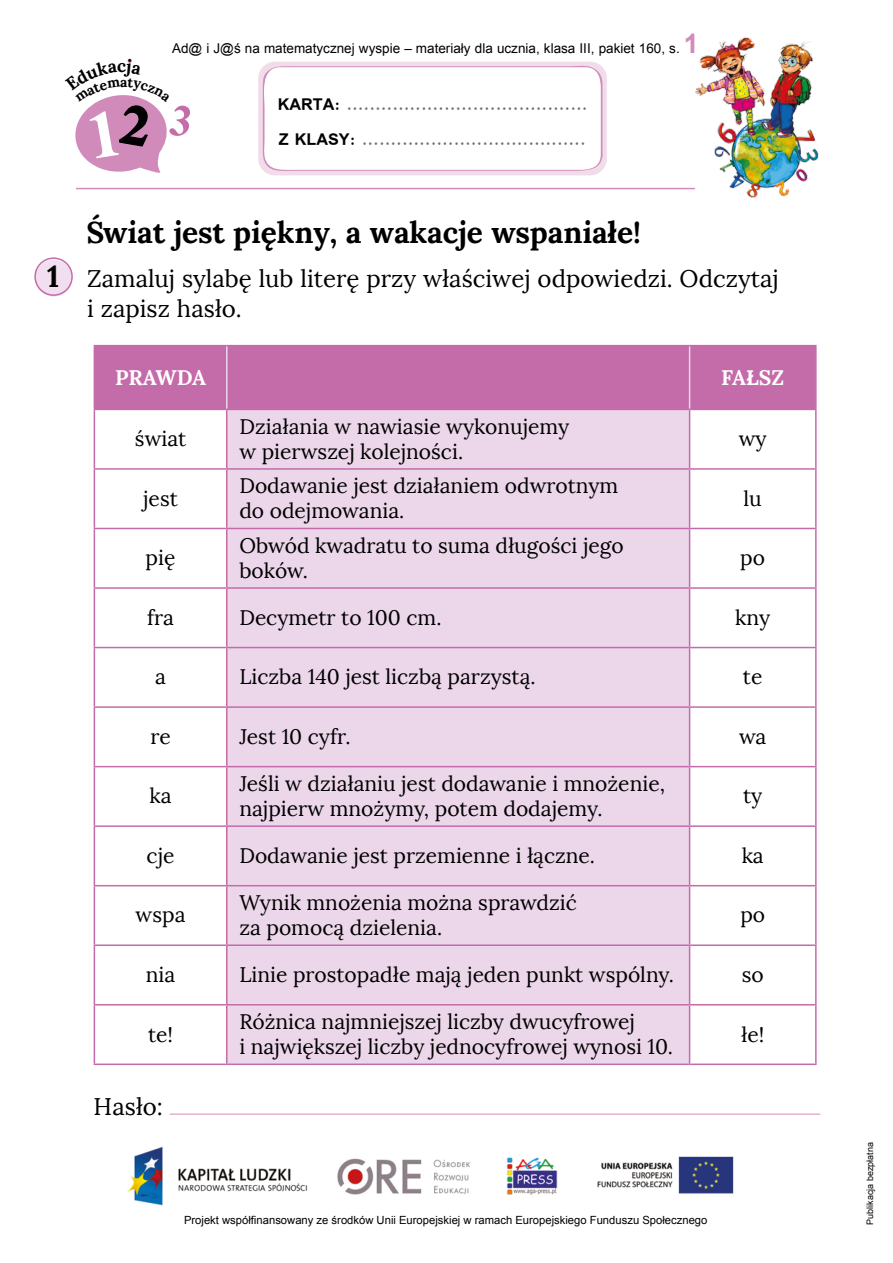
<style>
.page{position:relative;width:893px;height:1263px;background:#fff}
.page>*{position:absolute;margin:0;border:0;box-sizing:border-box;transform-origin:0 0}
.t1{font:700 30px "Lora";letter-spacing:-.005em;color:#000}
.t2{font:24px/30px "Lora";color:#000}
.t3{font:21px/25.2px "Lora";color:#000}
.t4{font:700 21px "Lora";color:#fff}
.t5{font:700 18px/35.2px "Simplified Arabic";color:#706f6f}
.t6{font:700 17.55px "Lora";color:#000}
.t7{font:700 13.95px "Lora";color:#000}
.t8{font:13.5px "Arial";color:#000}
.t9{font:11.25px "Arial";color:#000}
.t10{font:9px "Arial";color:#000}
.s1{font-weight:700;font-size:27px;color:#d28bbb}
.s2{color:#000}
.s3{font-weight:700;font-size:30px}
</style>
<div class="page">
<hr style="left:76px;top:188px;width:619px;height:1px;background:#d28bbb">
<div style="left:258px;top:62px;width:349px;height:113px;background:#f1dcea;border-radius:17px"></div>
<svg style="left:259px;top:65px;width:343px;height:106px"></svg>
<img style="left:695px;top:37px;width:124px;height:161px">
<img style="left:127px;top:1146px;width:607px;height:60px">
<svg style="left:34px;top:257px;width:39px;height:39px"></svg>
<hr style="left:170px;top:1114px;width:650px;height:1px;background:#d28bbb">
<div style="left:95px;top:346px;width:720px;height:63px;background:#c46ca9"></div>
<div style="left:227px;top:410px;width:462px;height:653px;background:#ecd6ea"></div>
<hr style="left:94px;top:345px;width:133px;height:1px;background:#c46ca9">
<hr style="left:94px;top:346px;width:1px;height:63px;background:#c46ca9">
<hr style="left:227px;top:345px;width:463px;height:1px;background:#c46ca9">
<hr style="left:690px;top:345px;width:127px;height:1px;background:#c46ca9">
<hr style="left:815px;top:346px;width:2px;height:63px;background:#c46ca9">
<hr style="left:94px;top:409px;width:133px;height:1px;background:#c46ca9">
<hr style="left:94px;top:410px;width:1px;height:58px;background:#c46ca9">
<hr style="left:690px;top:409px;width:127px;height:1px;background:#c46ca9">
<hr style="left:815px;top:410px;width:2px;height:58px;background:#c46ca9">
<hr style="left:94px;top:468px;width:133px;height:2px;background:#c46ca9">
<hr style="left:94px;top:470px;width:1px;height:58px;background:#c46ca9">
<hr style="left:690px;top:468px;width:127px;height:2px;background:#c46ca9">
<hr style="left:815px;top:470px;width:2px;height:58px;background:#c46ca9">
<hr style="left:94px;top:528px;width:133px;height:1px;background:#c46ca9">
<hr style="left:94px;top:529px;width:1px;height:58px;background:#c46ca9">
<hr style="left:690px;top:528px;width:127px;height:1px;background:#c46ca9">
<hr style="left:815px;top:529px;width:2px;height:58px;background:#c46ca9">
<hr style="left:94px;top:587px;width:133px;height:2px;background:#c46ca9">
<hr style="left:94px;top:589px;width:1px;height:58px;background:#c46ca9">
<hr style="left:690px;top:587px;width:127px;height:2px;background:#c46ca9">
<hr style="left:815px;top:589px;width:2px;height:58px;background:#c46ca9">
<hr style="left:94px;top:647px;width:133px;height:1px;background:#c46ca9">
<hr style="left:94px;top:648px;width:1px;height:58px;background:#c46ca9">
<hr style="left:690px;top:647px;width:127px;height:1px;background:#c46ca9">
<hr style="left:815px;top:648px;width:2px;height:58px;background:#c46ca9">
<hr style="left:94px;top:706px;width:133px;height:2px;background:#c46ca9">
<hr style="left:94px;top:708px;width:1px;height:58px;background:#c46ca9">
<hr style="left:690px;top:706px;width:127px;height:2px;background:#c46ca9">
<hr style="left:815px;top:708px;width:2px;height:58px;background:#c46ca9">
<hr style="left:94px;top:766px;width:133px;height:1px;background:#c46ca9">
<hr style="left:94px;top:767px;width:1px;height:58px;background:#c46ca9">
<hr style="left:690px;top:766px;width:127px;height:1px;background:#c46ca9">
<hr style="left:815px;top:767px;width:2px;height:58px;background:#c46ca9">
<hr style="left:94px;top:825px;width:133px;height:2px;background:#c46ca9">
<hr style="left:94px;top:827px;width:1px;height:58px;background:#c46ca9">
<hr style="left:690px;top:825px;width:127px;height:2px;background:#c46ca9">
<hr style="left:815px;top:827px;width:2px;height:58px;background:#c46ca9">
<hr style="left:94px;top:885px;width:133px;height:1px;background:#c46ca9">
<hr style="left:94px;top:886px;width:1px;height:58px;background:#c46ca9">
<hr style="left:690px;top:885px;width:127px;height:1px;background:#c46ca9">
<hr style="left:815px;top:886px;width:2px;height:58px;background:#c46ca9">
<hr style="left:94px;top:944px;width:133px;height:2px;background:#c46ca9">
<hr style="left:94px;top:946px;width:1px;height:58px;background:#c46ca9">
<hr style="left:690px;top:944px;width:127px;height:2px;background:#c46ca9">
<hr style="left:815px;top:946px;width:2px;height:58px;background:#c46ca9">
<hr style="left:94px;top:1004px;width:133px;height:1px;background:#c46ca9">
<hr style="left:94px;top:1005px;width:1px;height:58px;background:#c46ca9">
<hr style="left:690px;top:1004px;width:127px;height:1px;background:#c46ca9">
<hr style="left:815px;top:1005px;width:2px;height:58px;background:#c46ca9">
<hr style="left:94px;top:1063px;width:133px;height:2px;background:#c46ca9">
<hr style="left:690px;top:1063px;width:127px;height:2px;background:#c46ca9">
<hr style="left:226px;top:346px;width:1px;height:63px;background:#ecd6ea">
<hr style="left:689px;top:346px;width:1px;height:63px;background:#ecd6ea">
<hr style="left:227px;top:409px;width:463px;height:1px;background:#c46ca9">
<hr style="left:226px;top:410px;width:1px;height:58px;background:#c46ca9">
<hr style="left:689px;top:410px;width:1px;height:58px;background:#c46ca9">
<hr style="left:227px;top:468px;width:463px;height:2px;background:#c46ca9">
<hr style="left:226px;top:470px;width:1px;height:58px;background:#c46ca9">
<hr style="left:689px;top:470px;width:1px;height:58px;background:#c46ca9">
<hr style="left:227px;top:528px;width:463px;height:1px;background:#c46ca9">
<hr style="left:226px;top:529px;width:1px;height:58px;background:#c46ca9">
<hr style="left:689px;top:529px;width:1px;height:58px;background:#c46ca9">
<hr style="left:227px;top:587px;width:463px;height:2px;background:#c46ca9">
<hr style="left:226px;top:589px;width:1px;height:58px;background:#c46ca9">
<hr style="left:689px;top:589px;width:1px;height:58px;background:#c46ca9">
<hr style="left:227px;top:647px;width:463px;height:1px;background:#c46ca9">
<hr style="left:226px;top:648px;width:1px;height:58px;background:#c46ca9">
<hr style="left:689px;top:648px;width:1px;height:58px;background:#c46ca9">
<hr style="left:227px;top:706px;width:463px;height:2px;background:#c46ca9">
<hr style="left:226px;top:708px;width:1px;height:58px;background:#c46ca9">
<hr style="left:689px;top:708px;width:1px;height:58px;background:#c46ca9">
<hr style="left:227px;top:766px;width:463px;height:1px;background:#c46ca9">
<hr style="left:226px;top:767px;width:1px;height:58px;background:#c46ca9">
<hr style="left:689px;top:767px;width:1px;height:58px;background:#c46ca9">
<hr style="left:227px;top:825px;width:463px;height:2px;background:#c46ca9">
<hr style="left:226px;top:827px;width:1px;height:58px;background:#c46ca9">
<hr style="left:689px;top:827px;width:1px;height:58px;background:#c46ca9">
<hr style="left:227px;top:885px;width:463px;height:1px;background:#c46ca9">
<hr style="left:226px;top:886px;width:1px;height:58px;background:#c46ca9">
<hr style="left:689px;top:886px;width:1px;height:58px;background:#c46ca9">
<hr style="left:227px;top:944px;width:463px;height:2px;background:#c46ca9">
<hr style="left:226px;top:946px;width:1px;height:58px;background:#c46ca9">
<hr style="left:689px;top:946px;width:1px;height:58px;background:#c46ca9">
<hr style="left:227px;top:1004px;width:463px;height:1px;background:#c46ca9">
<hr style="left:226px;top:1005px;width:1px;height:58px;background:#c46ca9">
<hr style="left:689px;top:1005px;width:1px;height:58px;background:#c46ca9">
<hr style="left:227px;top:1063px;width:463px;height:2px;background:#c46ca9">
<svg style="left:75px;top:59px;width:115px;height:114px"></svg>
<p class="t6" style="left:117px;top:55px;width:11px">c</p>
<p class="t7" style="left:120px;top:73px;width:9px">a</p>
<p class="t8" style="left:172px;top:39px;width:528px">Ad@ i J@ś na matematycznej wyspie – materiały dla ucznia, klasa III, pakiet 160, s. <span class="s1">1</span></p>
<p class="t5" style="left:278px;top:87px;width:311px"><span class="s2">KARTA:</span> ..........................................<br><span class="s2">Z KLASY:</span> .......................................</p>
<h1 class="t1" style="left:86px;top:213px;width:556px">Świat jest piękny, a wakacje wspaniałe!</h1>
<p class="t2" style="left:87px;top:263px;width:693px;text-indent:-40px"><span class="s3">1</span> Zamaluj sylabę lub literę przy właściwej odpowiedzi. Odczytaj i zapisz hasło.</p>
<p class="t4" style="left:115px;top:364px;width:92px">PRAWDA</p>
<p class="t4" style="left:721px;top:364px;width:64px">FAŁSZ</p>
<p class="t3" style="left:135px;top:426px;width:53px">świat</p>
<p class="t3" style="left:239px;top:414px;width:331px">Działania w nawiasie wykonujemy w pierwszej kolejności.</p>
<p class="t3" style="left:739px;top:426px;width:29px">wy</p>
<p class="t3" style="left:143px;top:486px;width:36px">jest</p>
<p class="t3" style="left:239px;top:473px;width:380px">Dodawanie jest działaniem odwrotnym do odejmowania.</p>
<p class="t3" style="left:744px;top:486px;width:20px">lu</p>
<p class="t3" style="left:146px;top:545px;width:31px">pię</p>
<p class="t3" style="left:239px;top:533px;width:386px">Obwód kwadratu to suma długości jego boków.</p>
<p class="t3" style="left:740px;top:545px;width:26px">po</p>
<p class="t3" style="left:147px;top:605px;width:28px">fra</p>
<p class="t3" style="left:239px;top:605px;width:204px">Decymetr to 100 cm.</p>
<p class="t3" style="left:735px;top:605px;width:36px">kny</p>
<p class="t3" style="left:155px;top:664px;width:12px">a</p>
<p class="t3" style="left:239px;top:664px;width:298px">Liczba 140 jest liczbą parzystą.</p>
<p class="t3" style="left:743px;top:664px;width:21px">te</p>
<p class="t3" style="left:150px;top:724px;width:22px">re</p>
<p class="t3" style="left:239px;top:724px;width:113px">Jest 10 cyfr.</p>
<p class="t3" style="left:739px;top:724px;width:29px">wa</p>
<p class="t3" style="left:149px;top:783px;width:24px">ka</p>
<p class="t3" style="left:239px;top:771px;width:427px">Jeśli w działaniu jest dodawanie i mnożenie, najpierw mnożymy, potem dodajemy.</p>
<p class="t3" style="left:743px;top:783px;width:21px">ty</p>
<p class="t3" style="left:147px;top:843px;width:29px">cje</p>
<p class="t3" style="left:239px;top:843px;width:357px">Dodawanie jest przemienne i łączne.</p>
<p class="t3" style="left:742px;top:843px;width:24px">ka</p>
<p class="t3" style="left:136px;top:902px;width:51px">wspa</p>
<p class="t3" style="left:239px;top:890px;width:339px">Wynik mnożenia można sprawdzić za pomocą dzielenia.</p>
<p class="t3" style="left:740px;top:902px;width:26px">po</p>
<p class="t3" style="left:146px;top:962px;width:31px">nia</p>
<p class="t3" style="left:239px;top:962px;width:436px">Linie prostopadłe mają jeden punkt wspólny.</p>
<p class="t3" style="left:742px;top:962px;width:24px">so</p>
<p class="t3" style="left:148px;top:1021px;width:27px">te!</p>
<p class="t3" style="left:239px;top:1009px;width:435px">Różnica najmniejszej liczby dwucyfrowej<br>i największej liczby jednocyfrowej wynosi 10.</p>
<p class="t3" style="left:741px;top:1021px;width:25px">łe!</p>
<p class="t2" style="left:94px;top:1091px;width:71px">Hasło:</p>
<p class="t9" style="left:184px;top:1212px;width:525px">Projekt współfinansowany ze środków Unii Europejskiej w ramach Europejskiego Funduszu Społecznego</p>
<p class="t10" style="left:864px;top:1225px;width:84px;rotate:-90deg">Publikacja bezpłatna</p>
</div>
